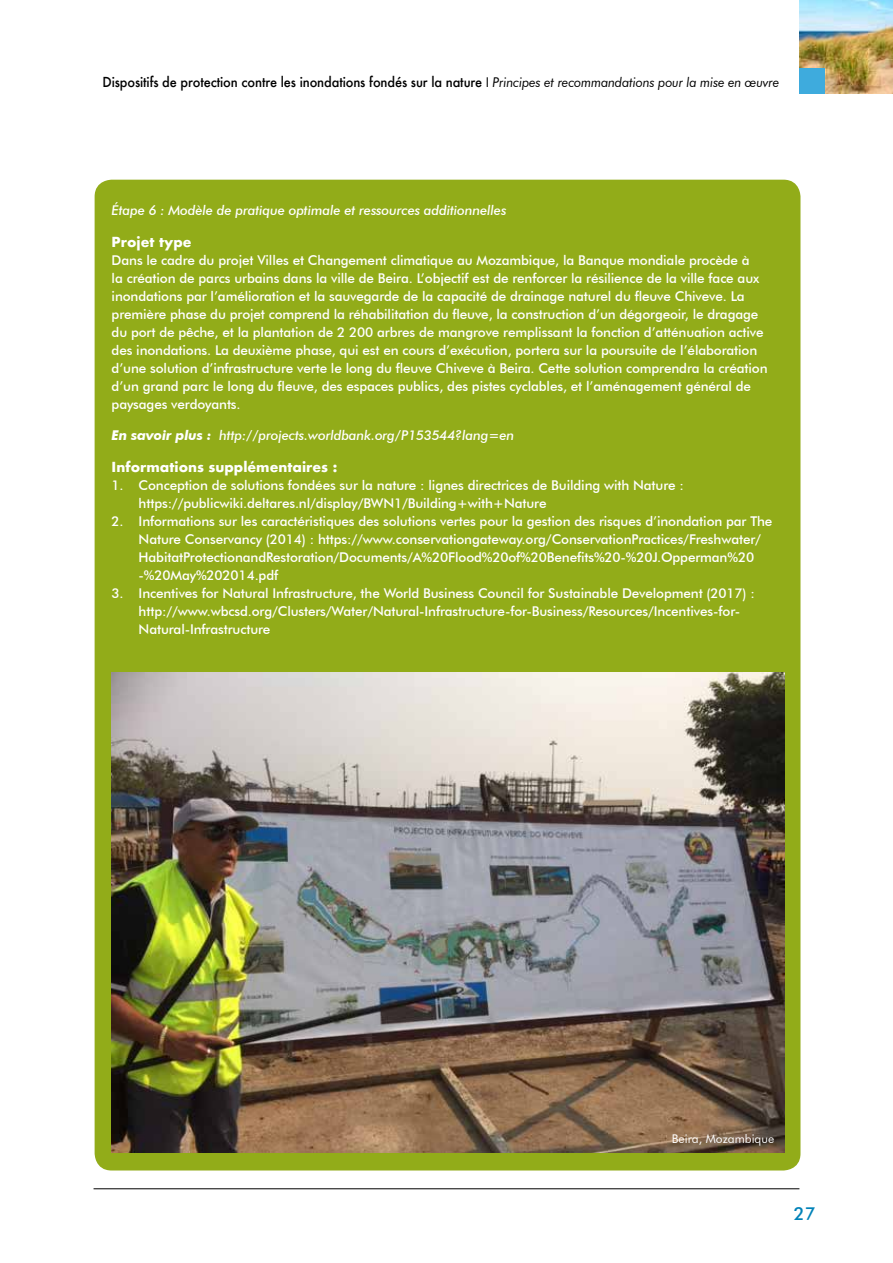
<style>
.page{position:relative;width:893px;height:1263px;background:#fff}
.page>*{position:absolute;margin:0;border:0;box-sizing:border-box;transform-origin:0 0}
.t1{font:500 18px "Futura BT";color:#0082b8}
.t2{font:500 13.5px/18px "Futura BT";letter-spacing:-.01em;color:#fff}
.t3{font:italic 500 13.5px "Futura BT";letter-spacing:-.01em;color:#fff}
.t4{font:500 13.5px "Futura";letter-spacing:-.01em;color:#000;scale:.95 1}
.t5{font:700 13.5px "Futura";color:#fff}
.t6{font:12px "Futura BT";color:#fff}
.s1{font-family:"Futura BT";font-weight:400}
.s2{font-family:"Futura BT";font-weight:400;font-style:italic}
.s3{font-weight:700}
</style>
<div class="page">
<div style="left:95px;top:180px;width:705px;height:990px;background:#92ac19;border-radius:17px"></div>
<hr style="left:94px;top:1188px;width:705px;height:1px;background:#000">
<img style="left:111px;top:673px;width:673px;height:479px">
<img style="left:799px;top:0;width:94px;height:94px">
<div style="left:799px;top:69px;width:25px;height:25px;background:#3eabdd"></div>
<p class="t4" style="left:103px;top:73px;width:714px">Dispositifs de protection contre les inondations fondés sur la nature <span class="s1">I</span> <span class="s2">Principes et recommandations pour la mise en œuvre</span></p>
<p class="t3" style="left:112px;top:202px;width:396px">Étape 6 : Modèle de pratique optimale et ressources additionnelles</p>
<p class="t5" style="left:112px;top:232px;width:82px">Projet type</p>
<p class="t2" style="left:112px;top:251px;width:657px">Dans le cadre du projet Villes et Changement climatique au Mozambique, la Banque mondiale procède à<br>la création de parcs urbains dans la ville de Beira. L’objectif est de renforcer la résilience de la ville face aux inondations par l’amélioration et la sauvegarde de la capacité de drainage naturel du fleuve Chiveve. La première phase du projet comprend la réhabilitation du fleuve, la construction d’un dégorgeoir, le dragage du port de pêche, et la plantation de 2 200 arbres de mangrove remplissant la fonction d’atténuation active des inondations. La deuxième phase, qui est en cours d’exécution, portera sur la poursuite de l’élaboration d’une solution d’infrastructure verte le long du fleuve Chiveve à Beira. Cette solution comprendra la création d’un grand parc le long du fleuve, des espaces publics, des pistes cyclables, et l’aménagement général de paysages verdoyants.</p>
<p class="t3" style="left:112px;top:427px;width:404px"><span class="s3">En savoir plus :</span> http://projects.worldbank.org/P153544?lang=en</p>
<p class="t5" style="left:112px;top:457px;width:227px">Informations supplémentaires :</p>
<p class="t2" style="left:139px;top:476px;width:547px;text-indent:-27px">1. Conception de solutions fondées sur la nature : lignes directrices de Building with Nature : https://publicwiki.deltares.nl/display/BWN1/Building+with+Nature</p>
<p class="t2" style="left:139px;top:512px;width:635px;text-indent:-27px">2. Informations sur les caractéristiques des solutions vertes pour la gestion des risques d’inondation par The Nature Conservancy (2014) : https://www.conservationgateway.org/ConservationPractices/Freshwater/ HabitatProtectionandRestoration/Documents/A%20Flood%20of%20Benefits%20-%20J.Opperman%20 -%20May%202014.pdf</p>
<p class="t2" style="left:139px;top:584px;width:618px;text-indent:-27px">3. Incentives for Natural Infrastructure, the World Business Council for Sustainable Development (2017) : http://www.wbcsd.org/Clusters/Water/Natural-Infrastructure-for-Business/Resources/Incentives-for-<br>Natural-Infrastructure</p>
<p class="t6" style="left:672px;top:1132px;width:104px">Beira, Mozambique</p>
<h1 class="t1" style="left:794px;top:1202px;width:23px">27</h1>
</div>
